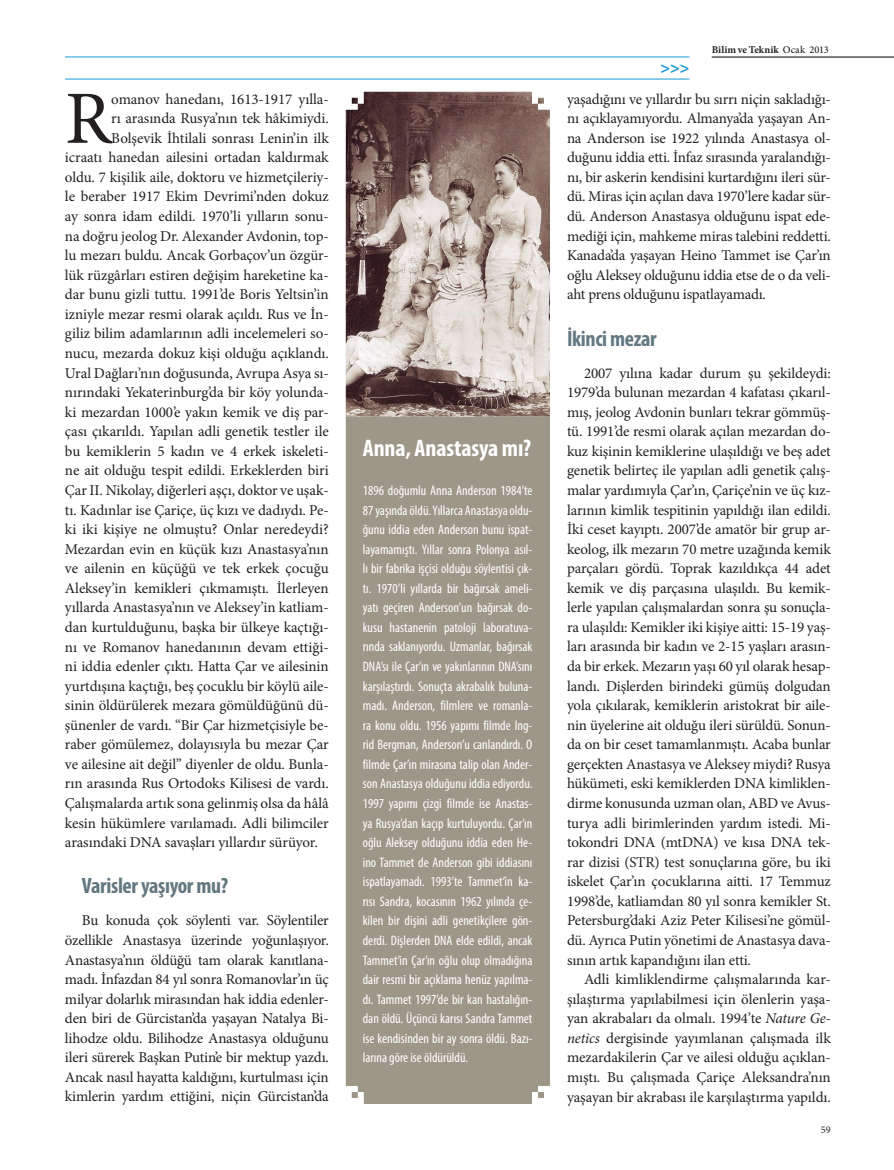
<style>
.page{position:relative;width:894px;height:1170px;background:#fff}
.page>*{position:absolute;margin:0;border:0;box-sizing:border-box;transform-origin:0 0}
.t1{font:75.15px "Minion Pro";color:#231f20}
.t2{font:700 condensed 24px "Myriad Pro";letter-spacing:-.005em;color:#fff}
.t3{font:700 condensed 22.2px "Myriad Pro";letter-spacing:-.015em;color:#647882}
.t4{font:700 16.2px "Myriad Pro";color:#1d99d6}
.t5{font:15px/19.5px "Minion Pro";letter-spacing:-.005em;color:#231f20;text-align:justify}
.t6{font:condensed 13.8px/19.5px "Myriad Pro";color:#fff;text-align:justify}
.t7{font:700 10.35px "Minion Pro";letter-spacing:.005em;color:#231f20}
.t8{font:10.35px "Minion Pro";color:#231f20}
.s1{font-weight:500}
.s2{font-style:italic}
</style>
<div class="page">
<div style="left:346px;top:416px;width:204px;height:688px;background:#9e9689"></div>
<hr style="left:711px;top:57px;width:182px;height:1px;background:#000103">
<hr style="left:65px;top:79px;width:624px;height:1px;background:#1d99d6">
<hr style="left:65px;top:57px;width:624px;height:1px;background:#1d99d6">
<img style="left:346px;top:92px;width:204px;height:324px">
<h1 class="t1" style="left:65px;top:68px;width:48px">R</h1>
<p class="t5" style="left:111px;top:89px;width:219px">omanov hanedanı, 1613-1917 yılla-</p>
<p class="t5" style="left:111px;top:109px;width:219px">rı arasında Rusya’nın tek hâkimiydi.</p>
<p class="t5" style="left:111px;top:128px;width:219px">Bolşevik İhtilali sonrası Lenin’in ilk</p>
<p class="t5" style="left:65px;top:148px;width:265px">icraatı hanedan ailesini ortadan kaldırmak</p>
<p class="t5" style="left:65px;top:167px;width:265px">oldu. 7 kişilik aile, doktoru ve hizmetçileriy-</p>
<p class="t5" style="left:65px;top:187px;width:265px">le beraber 1917 Ekim Devrimi’nden dokuz</p>
<p class="t5" style="left:65px;top:207px;width:265px">ay sonra idam edildi. 1970’li yılların sonu-</p>
<p class="t5" style="left:65px;top:226px;width:265px">na doğru jeolog Dr. Alexander Avdonin, top-</p>
<p class="t5" style="left:65px;top:246px;width:265px">lu mezarı buldu. Ancak Gorbaçov’un özgür-</p>
<p class="t5" style="left:65px;top:265px;width:265px">lük rüzgârları estiren değişim hareketine ka-</p>
<p class="t5" style="left:65px;top:285px;width:265px">dar bunu gizli tuttu. 1991’de Boris Yeltsin’in</p>
<p class="t5" style="left:65px;top:304px;width:265px">izniyle mezar resmi olarak açıldı. Rus ve İn-</p>
<p class="t5" style="left:65px;top:324px;width:265px">giliz bilim adamlarının adli incelemeleri so-</p>
<p class="t5" style="left:65px;top:343px;width:265px">nucu, mezarda dokuz kişi olduğu açıklandı.</p>
<p class="t5" style="left:65px;top:363px;width:265px">Ural Dağları’nın doğusunda, Avrupa Asya sı-</p>
<p class="t5" style="left:65px;top:383px;width:265px">nırındaki Yekaterinburg’da bir köy yolunda-</p>
<p class="t5" style="left:65px;top:402px;width:265px">ki mezardan 1000’e yakın kemik ve diş par-</p>
<p class="t5" style="left:65px;top:422px;width:265px">çası çıkarıldı. Yapılan adli genetik testler ile</p>
<p class="t5" style="left:65px;top:441px;width:265px">bu kemiklerin 5 kadın ve 4 erkek iskeleti-</p>
<p class="t5" style="left:65px;top:461px;width:265px">ne ait olduğu tespit edildi. Erkeklerden biri</p>
<p class="t5" style="left:65px;top:480px;width:265px">Çar II. Nikolay, diğerleri aşçı, doktor ve uşak-</p>
<p class="t5" style="left:65px;top:500px;width:265px">tı. Kadınlar ise Çariçe, üç kızı ve dadıydı. Pe-</p>
<p class="t5" style="left:65px;top:519px;width:265px">ki iki kişiye ne olmuştu? Onlar neredeydi?</p>
<p class="t5" style="left:65px;top:539px;width:265px">Mezardan evin en küçük kızı Anastasya’nın</p>
<p class="t5" style="left:65px;top:559px;width:265px">ve ailenin en küçüğü ve tek erkek çocuğu</p>
<p class="t5" style="left:65px;top:578px;width:265px">Aleksey’in kemikleri çıkmamıştı. İlerleyen</p>
<p class="t5" style="left:65px;top:598px;width:265px">yıllarda Anastasya’nın ve Aleksey’in katliam-</p>
<p class="t5" style="left:65px;top:617px;width:265px">dan kurtulduğunu, başka bir ülkeye kaçtığı-</p>
<p class="t5" style="left:65px;top:637px;width:265px">nı ve Romanov hanedanının devam ettiği-</p>
<p class="t5" style="left:65px;top:656px;width:265px">ni iddia edenler çıktı. Hatta Çar ve ailesinin</p>
<p class="t5" style="left:65px;top:676px;width:265px">yurtdışına kaçtığı, beş çocuklu bir köylü aile-</p>
<p class="t5" style="left:65px;top:696px;width:265px">sinin öldürülerek mezara gömüldüğünü dü-</p>
<p class="t5" style="left:65px;top:715px;width:265px">şünenler de vardı. “Bir Çar hizmetçisiyle be-</p>
<p class="t5" style="left:65px;top:735px;width:265px">raber gömülemez, dolayısıyla bu mezar Çar</p>
<p class="t5" style="left:65px;top:754px;width:265px">ve ailesine ait değil” diyenler de oldu. Bunla-</p>
<p class="t5" style="left:65px;top:774px;width:265px">rın arasında Rus Ortodoks Kilisesi de vardı.</p>
<p class="t5" style="left:65px;top:793px;width:265px">Çalışmalarda artık sona gelinmiş olsa da hâlâ</p>
<p class="t5" style="left:65px;top:813px;width:265px">kesin hükümlere varılamadı. Adli bilimciler</p>
<p class="t5" style="left:65px;top:832px;width:254px">arasındaki DNA savaşları yıllardır sürüyor.</p>
<h3 class="t3" style="left:82px;top:872px;width:148px">Varisler yaşıyor mu?</h3>
<p class="t5" style="left:65px;top:911px;width:265px;text-indent:17px">Bu konuda çok söylenti var. Söylentiler özellikle Anastasya üzerinde yoğunlaşıyor.<br>Anastasya’nın öldüğü tam olarak kanıtlana&shy;madı. İnfazdan 84 yıl sonra Romanovlar’ın üç milyar dolarlık mirasından hak iddia edenler&shy;den biri de Gürcistan’da yaşayan Natalya Bi&shy;lihodze oldu. Bilihodze Anastasya olduğunu ileri sürerek Başkan Putin’e bir mektup yazdı.<br>Ancak nasıl hayatta kaldığını, kurtulması için kimlerin yardım ettiğini, niçin Gürcistan’da</p>
<h2 class="t2" style="left:363px;top:433px;width:170px">Anna, Anastasya mı?</h2>
<p class="t6" style="left:363px;top:480px;width:171px">1896 doğumlu Anna Anderson 1984’te 87 yaşında öldü. Yıllarca Anastasya oldu&shy;ğunu iddia eden Anderson bunu ispat&shy;layamamıştı. Yıllar sonra Polonya asıl&shy;lı bir fabrika işçisi olduğu söylentisi çık&shy;tı. 1970’li yıllarda bir bağırsak ameli&shy;yatı geçiren Anderson’un bağırsak do&shy;kusu hastanenin patoloji laboratuva&shy;rında saklanıyordu. Uzmanlar, bağırsak DNA’sı ile Çar’ın ve yakınlarının DNA’sını karşılaştırdı. Sonuçta akrabalık buluna&shy;madı. Anderson, filmlere ve romanla&shy;ra konu oldu. 1956 yapımı filmde Ing&shy;rid Bergman, Anderson’u canlandırdı. O filmde Çar’ın mirasına talip olan Ander&shy;son Anastasya olduğunu iddia ediyordu.<br>1997 yapımı çizgi filmde ise Anastas&shy;ya Rusya’dan kaçıp kurtuluyordu. Çar’ın oğlu Aleksey olduğunu iddia eden He&shy;ino Tammet de Anderson gibi iddiasını ispatlayamadı. 1993’te Tammet’in ka&shy;rısı Sandra, kocasının 1962 yılında çe&shy;kilen bir dişini adli genetikçilere gön&shy;derdi. Dişlerden DNA elde edildi, ancak Tammet’in Çar’ın oğlu olup olmadığına dair resmi bir açıklama henüz yapılma&shy;dı. Tammet 1997’de bir kan hastalığın&shy;dan öldü. Üçüncü karısı Sandra Tammet ise kendisinden bir ay sonra öldü. Bazı&shy;larına göre ise öldürüldü.</p>
<p class="t4" style="left:660px;top:56px;width:30px">&gt;&gt;&gt;</p>
<p class="t7" style="left:711px;top:42px;width:118px">Bilim ve Teknik <span class="s1">Ocak 2013</span></p>
<p class="t5" style="left:567px;top:89px;width:265px">yaşadığını ve yıllardır bu sırrı niçin sakladığı&shy;nı açıklayamıyordu. Almanya’da yaşayan An&shy;na Anderson ise 1922 yılında Anastasya ol&shy;duğunu iddia etti. İnfaz sırasında yaralandığı&shy;nı, bir askerin kendisini kurtardığını ileri sür&shy;dü. Miras için açılan dava 1970’lere kadar sür&shy;dü. Anderson Anastasya olduğunu ispat ede&shy;mediği için, mahkeme miras talebini reddetti.<br>Kanada’da yaşayan Heino Tammet ise Çar’ın oğlu Aleksey olduğunu iddia etse de o da veli&shy;aht prens olduğunu ispatlayamadı.</p>
<h3 class="t3" style="left:567px;top:324px;width:91px">İkinci mezar</h3>
<p class="t5" style="left:567px;top:363px;width:265px;text-indent:17px">2007 yılına kadar durum şu şekildeydi:<br>1979’da bulunan mezardan 4 kafatası çıkarıl&shy;mış, jeolog Avdonin bunları tekrar gömmüş&shy;tü. 1991’de resmi olarak açılan mezardan do&shy;kuz kişinin kemiklerine ulaşıldığı ve beş adet genetik belirteç ile yapılan adli genetik çalış&shy;malar yardımıyla Çar’ın, Çariçe’nin ve üç kız&shy;larının kimlik tespitinin yapıldığı ilan edildi.<br>İki ceset kayıptı. 2007’de amatör bir grup ar&shy;keolog, ilk mezarın 70 metre uzağında kemik parçaları gördü. Toprak kazıldıkça 44 adet kemik ve diş parçasına ulaşıldı. Bu kemik&shy;lerle yapılan çalışmalardan sonra şu sonuçla&shy;ra ulaşıldı: Kemikler iki kişiye aitti: 15-19 yaş&shy;ları arasında bir kadın ve 2-15 yaşları arasın&shy;da bir erkek. Mezarın yaşı 60 yıl olarak hesap&shy;landı. Dişlerden birindeki gümüş dolgudan yola çıkılarak, kemiklerin aristokrat bir aile&shy;nin üyelerine ait olduğu ileri sürüldü. Sonun&shy;da on bir ceset tamamlanmıştı. Acaba bunlar gerçekten Anastasya ve Aleksey miydi? Rusya hükümeti, eski kemiklerden DNA kimliklen&shy;dirme konusunda uzman olan, ABD ve Avus&shy;turya adli birimlerinden yardım istedi. Mi&shy;tokondri DNA (mtDNA) ve kısa DNA tek&shy;rar dizisi (STR) test sonuçlarına göre, bu iki iskelet Çar’ın çocuklarına aitti. 17 Temmuz 1998’de, katliamdan 80 yıl sonra kemikler St.<br>Petersburg’daki Aziz Peter Kilisesi’ne gömül&shy;dü. Ayrıca Putin yönetimi de Anastasya dava&shy;sının artık kapandığını ilan etti.</p>
<p class="t5" style="left:567px;top:969px;width:265px;text-indent:17px">Adli kimliklendirme çalışmalarında kar&shy;şılaştırma yapılabilmesi için ölenlerin yaşa&shy;yan akrabaları da olmalı. 1994’te <span class="s2">Nature Ge&shy;netics</span> dergisinde yayımlanan çalışmada ilk mezardakilerin Çar ve ailesi olduğu açıklan&shy;mıştı. Bu çalışmada Çariçe Aleksandra’nın yaşayan bir akrabası ile karşılaştırma yapıldı.</p>
<p class="t8" style="left:820px;top:1122px;width:11px">59</p>
</div>
